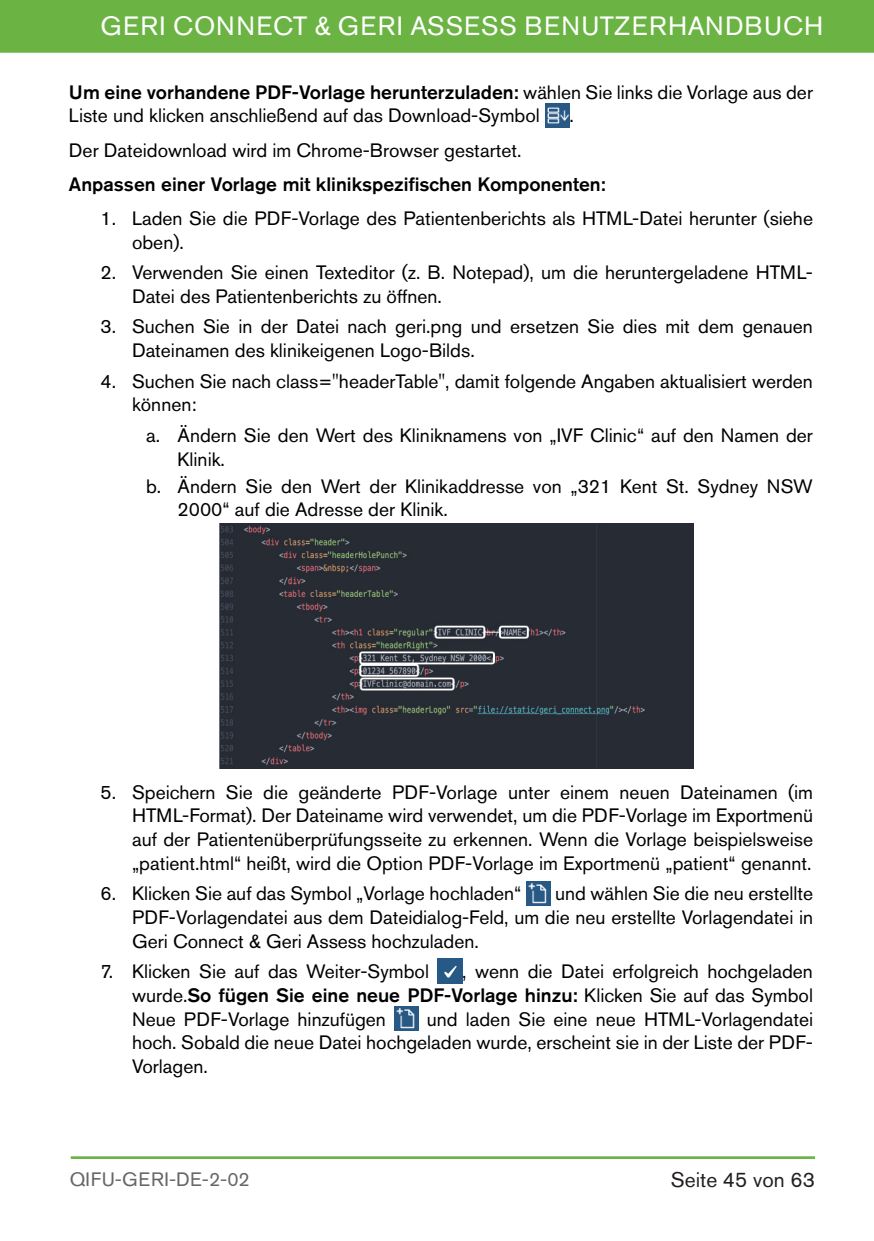
<style>
.page{position:relative;width:874px;height:1241px;background:#fff}
.page>*{position:absolute;margin:0;border:0;box-sizing:border-box;transform-origin:0 0}
.t1{font:26.25px "Akzidenz Grotesk Std";letter-spacing:.045em;color:#fff}
.t2{font:21px "Akzidenz Grotesk Std";color:#231f20}
.t3{font:19.25px/23.6px "Akzidenz Grotesk Std";color:#000}
.t4{font:500 19.25px "Akzidenz Grotesk Std";color:#000}
.t5{font:19.25px "Akzidenz Grotesk Std";letter-spacing:.03em;color:#666}
.s1{font-weight:500}
</style>
<div class="page">
<div style="left:0;top:0;width:873px;height:53px;background:#6bb444"></div>
<hr style="left:71px;top:1156px;width:743px;height:1px;background:#6bb444">
<hr style="left:71px;top:1157px;width:743px;height:1px;background:#6bb444">
<img style="left:545px;top:103px;width:24px;height:25px">
<img style="left:220px;top:523px;width:473px;height:245px">
<img style="left:526px;top:881px;width:24px;height:24px">
<img style="left:437px;top:958px;width:25px;height:25px">
<img style="left:394px;top:1006px;width:24px;height:24px">
<h1 class="t1" style="left:100px;top:11px;width:724px">GERI CONNECT &amp; GERI ASSESS BENUTZERHANDBUCH</h1>
<p class="t3" style="left:69px;top:80px;width:745px"><span class="s1">Um eine vorhandene PDF-Vorlage herunterzuladen:</span> wählen Sie links die Vorlage aus der<br>Liste und klicken anschließend auf das Download-Symbol</p>
<p class="t3" style="left:569px;top:104px;width:6px">.</p>
<p class="t3" style="left:69px;top:138px;width:454px">Der Dateidownload wird im Chrome-Browser gestartet.</p>
<p class="t4" style="left:69px;top:172px;width:538px">Anpassen einer Vorlage mit klinikspezifischen Komponenten:</p>
<p class="t3" style="left:132px;top:206px;width:682px;text-indent:-32px">1. Laden Sie die PDF-Vorlage des Patientenberichts als HTML-Datei herunter (siehe oben).</p>
<p class="t3" style="left:132px;top:260px;width:682px;text-indent:-32px">2. Verwenden Sie einen Texteditor (z. B. Notepad), um die heruntergeladene HTML-<br>Datei des Patientenberichts zu öffnen.</p>
<p class="t3" style="left:132px;top:315px;width:682px;text-indent:-32px">3. Suchen Sie in der Datei nach geri.png und ersetzen Sie dies mit dem genauen<br>Dateinamen des klinikeigenen Logo-Bilds.</p>
<p class="t3" style="left:132px;top:369px;width:682px;text-indent:-32px">4. Suchen Sie nach class="headerTable", damit folgende Angaben aktualisiert werden können:</p>
<p class="t3" style="left:177px;top:423px;width:636px;text-indent:-32px">a. Ändern Sie den Wert des Kliniknamens von „IVF Clinic“ auf den Namen der<br>Klinik.</p>
<p class="t3" style="left:177px;top:474px;width:636px;text-indent:-32px">b. Ändern Sie den Wert der Klinikaddresse von „321 Kent St. Sydney NSW<br>2000“ auf die Adresse der Klinik.</p>
<p class="t3" style="left:132px;top:780px;width:682px;text-align:justify;text-indent:-32px">5. Speichern Sie die geänderte PDF-Vorlage unter einem neuen Dateinamen (im HTML-Format). Der Dateiname wird verwendet, um die PDF-Vorlage im Exportmenü auf der Patientenüberprüfungsseite zu erkennen. Wenn die Vorlage beispielsweise „patient.html“ heißt, wird die Option PDF-Vorlage im Exportmenü „patient“ genannt.</p>
<p class="t3" style="left:100px;top:881px;width:422px">6. Klicken Sie auf das Symbol „Vorlage hochladen“</p>
<p class="t3" style="left:132px;top:881px;width:682px;text-align:justify;text-indent:423px">und wählen Sie die neu erstellte PDF-Vorlagendatei aus dem Dateidialog-Feld, um die neu erstellte Vorlagendatei in Geri Connect &amp; Geri Assess hochzuladen.</p>
<p class="t3" style="left:100px;top:959px;width:330px">7. Klicken Sie auf das Weiter-Symbol</p>
<p class="t3" style="left:132px;top:959px;width:682px;text-align:justify;text-indent:330px">, wenn die Datei erfolgreich hochgeladen wurde.<span class="s1">So fügen Sie eine neue PDF-Vorlage hinzu:</span> Klicken Sie auf das Symbol Neue PDF-Vorlage hinzufügen</p>
<p class="t3" style="left:132px;top:1006px;width:682px;text-align:justify;text-indent:294px">und laden Sie eine neue HTML-Vorlagendatei hoch. Sobald die neue Datei hochgeladen wurde, erscheint sie in der Liste der PDF-Vorlagen.</p>
<p class="t5" style="left:70px;top:1167px;width:181px">QIFU-GERI-DE-2-02</p>
<p class="t2" style="left:670px;top:1167px;width:145px">Seite 45 von 63</p>
</div>
